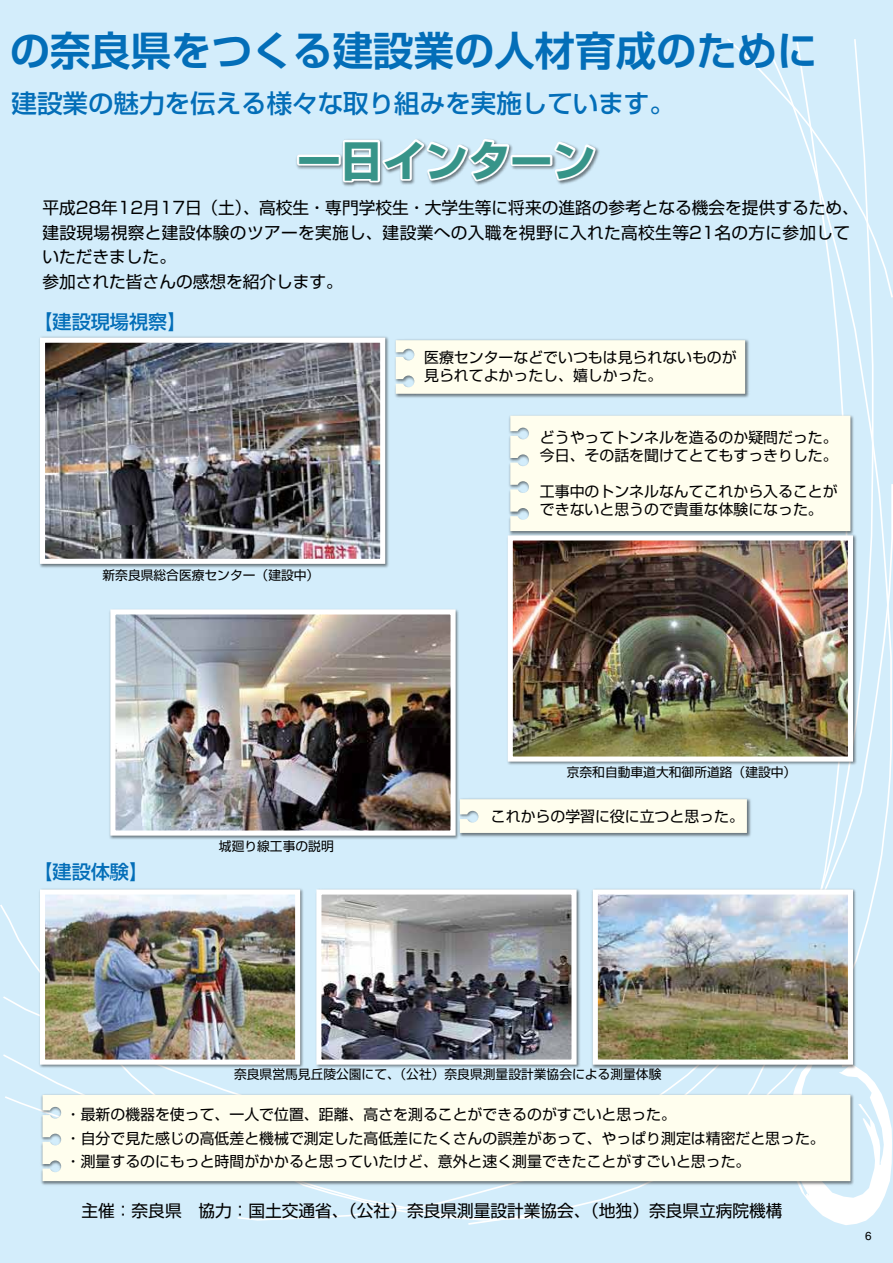
<style>
.page{position:relative;width:893px;height:1263px;background:#d3edfb}
.page>*{position:absolute;margin:0;border:0;box-sizing:border-box;transform-origin:0 0}
.t1{font:700 42.45px "Shin Go Pr 6";color:#379489}
.t2{font:700 40.35px "Shin Go Pr 6 De";color:#036eb8}
.t3{font:500 25.5px "Shin Go Pr 6";color:#036eb8}
.t4{font:500 19.2px "Shin Go Pr 6";color:#036eb8}
.t5{font:16.65px/24.5px "Shin Go Pr 6";color:#000}
.t6{font:14.85px/18px "Shin Go Pr 6";color:#000}
.t7{font:12.75px "Shin Go Pr 6";color:#000}
.t8{font:11.7px "Helvetica";color:#000}
</style>
<div class="page">
<svg style="left:727px;top:39px;width:166px;height:258px"></svg>
<svg style="left:3px;top:1054px;width:529px;height:166px"></svg>
<svg style="left:785px;top:1075px;width:107px;height:150px"></svg>
<img style="left:509px;top:413px;width:345px;height:120px">
<div style="left:510px;top:416px;width:340px;height:115px;background:#fffeee"></div>
<img style="left:40px;top:1092px;width:816px;height:94px">
<div style="left:43px;top:1095px;width:807px;height:86px;background:#fffeee"></div>
<img style="left:296px;top:147px;width:268px;height:40px">
<div style="left:297px;top:154px;width:44px;height:12px;border:4px solid #fff"></div>
<svg style="left:341px;top:139px;width:171px;height:46px"></svg>
<div style="left:511px;top:155px;width:41px;height:11px;border:4px solid #fff"></div>
<svg style="left:550px;top:141px;width:49px;height:43px"></svg>
<img style="left:470px;top:798px;width:281px;height:39px">
<svg style="left:470px;top:799px;width:277px;height:34px;background:#fdfced"></svg>
<img style="left:109px;top:609px;width:361px;height:230px">
<img style="left:116px;top:615px;width:334px;height:215px">
<div style="left:110px;top:609px;width:346px;height:227px;border:5px solid #fff"></div>
<img style="left:37px;top:888px;width:269px;height:182px">
<img style="left:46px;top:895px;width:248px;height:164px">
<div style="left:40px;top:889px;width:260px;height:176px;border:5px solid #fff"></div>
<img style="left:39px;top:336px;width:350px;height:232px">
<img style="left:46px;top:344px;width:333px;height:214px">
<div style="left:40px;top:338px;width:345px;height:226px;border:5px solid #fff"></div>
<img style="left:312px;top:889px;width:268px;height:181px">
<img style="left:322px;top:895px;width:249px;height:164px">
<div style="left:316px;top:889px;width:261px;height:176px;border:5px solid #fff"></div>
<img style="left:592px;top:879px;width:286px;height:196px">
<img style="left:599px;top:895px;width:248px;height:164px">
<div style="left:593px;top:889px;width:260px;height:176px;border:5px solid #fff"></div>
<img style="left:395px;top:339px;width:354px;height:59px">
<div style="left:396px;top:340px;width:349px;height:54px;background:#fffeee"></div>
<img style="left:507px;top:533px;width:351px;height:239px">
<img style="left:514px;top:541px;width:333px;height:215px">
<div style="left:508px;top:535px;width:345px;height:227px;border:5px solid #fff"></div>
<h2 class="t2" style="left:10px;top:17px;width:809px">の奈良県をつくる建設業の人材育成のために</h2>
<h3 class="t3" style="left:12px;top:82px;width:665px">建設業の魅力を伝える様々な取り組みを実施しています。</h3>
<h1 class="t1" style="left:298px;top:127px;width:299px">一日インターン</h1>
<p class="t5" style="left:43px;top:194px;width:818px">平成28年12月17日（土）、高校生・専門学校生・大学生等に将来の進路の参考となる機会を提供するため、建設現場視察と建設体験のツアーを実施し、建設業への入職を視野に入れた高校生等21名の方に参加していただきました。<br>参加された皆さんの感想を紹介します。</p>
<p class="t4" style="left:33px;top:306px;width:155px">【建設現場視察】</p>
<p class="t7" style="left:102px;top:564px;width:218px">新奈良県総合医療センター（建設中）</p>
<p class="t4" style="left:33px;top:856px;width:116px">【建設体験】</p>
<p class="t7" style="left:219px;top:835px;width:116px">城廻り線工事の説明</p>
<p class="t6" style="left:424px;top:347px;width:314px">医療センターなどでいつもは見られないものが見られてよかったし、嬉しかった。</p>
<p class="t6" style="left:540px;top:427px;width:299px">どうやってトンネルを造るのか疑問だった。今日、その話を聞けてとてもすっきりした。</p>
<p class="t6" style="left:540px;top:481px;width:299px">工事中のトンネルなんてこれから入ることができないと思うので貴重な体験になった。</p>
<p class="t7" style="left:567px;top:762px;width:231px">京奈和自動車道大和御所道路（建設中）</p>
<p class="t6" style="left:491px;top:806px;width:254px">これからの学習に役に立つと思った。</p>
<p class="t7" style="left:234px;top:1064px;width:429px">奈良県営馬見丘陵公園にて、（公社）奈良県測量設計業協会による測量体験</p>
<p class="t6" style="left:66px;top:1102px;width:760px;line-height:23.4px">・最新の機器を使って、一人で位置、距離、高さを測ることができるのがすごいと思った。<br>・自分で見た感じの高低差と機械で測定した高低差にたくさんの誤差があって、やっぱり測定は精密だと思った。・測量するのにもっと時間がかかると思っていたけど、意外と速く測量できたことがすごいと思った。</p>
<p class="t5" style="left:82px;top:1197px;width:702px">主催：奈良県　協力：国土交通省、（公社）奈良県測量設計業協会、（地独）奈良県立病院機構</p>
<p class="t8" style="left:865px;top:1229px;width:8px">6</p>
</div>
